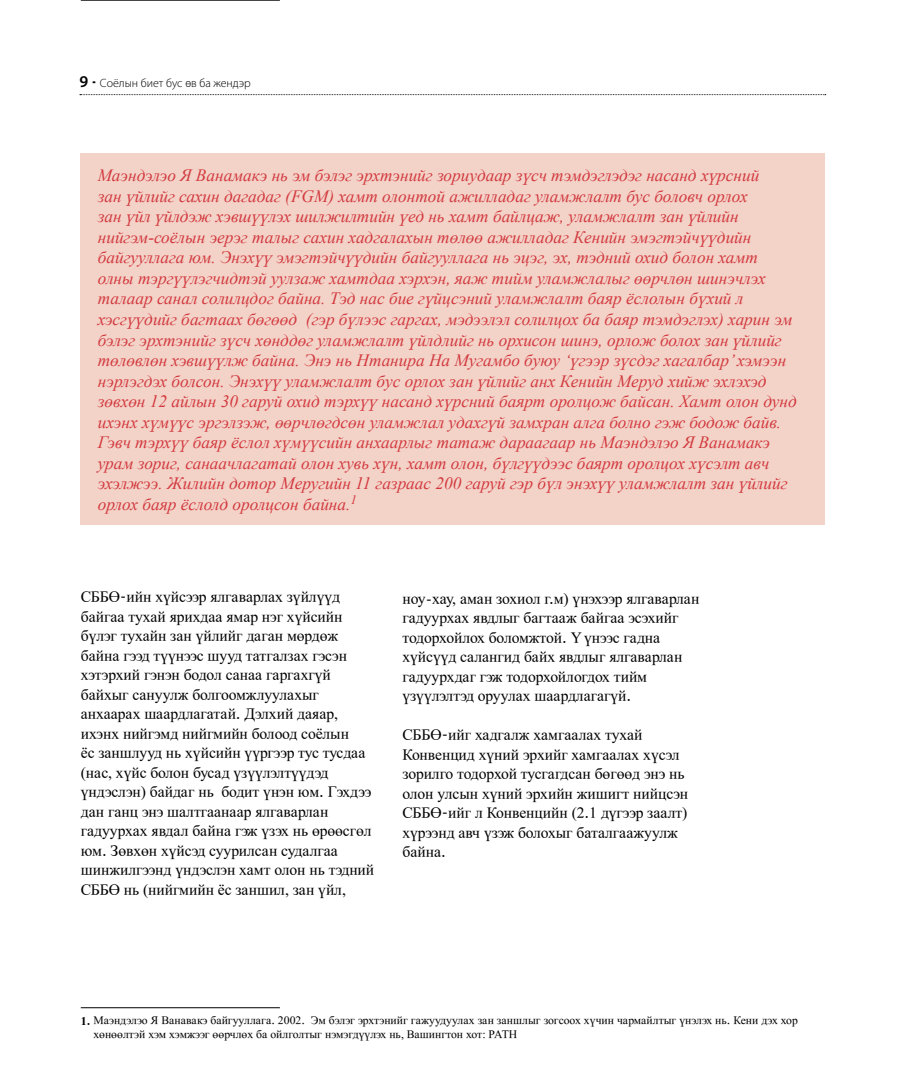
<style>
.page{position:relative;width:906px;height:1085px;background:#fff}
.page>*{position:absolute;margin:0;border:0;box-sizing:border-box;transform-origin:0 0}
.t1{font:italic 17.25px/20.5px "Times New Roman";color:#d2393e}
.t2{font:16.05px/19.5px "UKIJ Tuz Basma";letter-spacing:-.005em;color:#000}
.t3{font:12px/14.4px "UKIJ Tuz Basma";color:#000}
.t4{font:300 12px "Myriad Pro";color:#000}
.s1{font-weight:600;font-size:16.5px}
.s2{font-family:"UKIJ Tuz Basma";font-weight:400;font-size:18px}
.s3{font-family:"DIN Pro";font-size:12.3px}
.s4{font-family:"UKIJ Nasq";font-weight:700}
</style>
<div class="page">
<svg style="left:80px;top:94px;width:746px;height:1px"></svg>
<div style="left:81px;top:153px;width:744px;height:371px;background:#f3d2c8"></div>
<hr style="left:81px;top:0;width:199px;height:1px;background:#000">
<hr style="left:81px;top:1007px;width:199px;height:1px;background:#000">
<p class="t4" style="left:79px;top:76px;width:173px"><span class="s1">9</span> <span class="s2">᠊</span> Соёлын биет бус <span class="s3">ө</span>в ба жендэр</p>
<p class="t1" style="left:98px;top:164px;width:700px">Маэндэлэо Я Ванамакэ нь эм бэлэг эрхтэнийг зориудаар зүсч тэмдэглэдэг насанд хүрсний<br>зан үйлийг сахин дагадаг (FGM) хамт олонтой ажилладаг уламжлалт бус боловч орлох<br>зан үйл үйлдэж хэвшүүлэх шилжилтийн үед нь хамт байлцаж, уламжлалт зан үйлийн нийгэм-соёлын эерэг талыг сахин хадгалахын төлөө ажилладаг Кенийн эмэгтэйчүүдийн байгууллага юм. Энэхүү эмэгтэйчүүдийн байгууллага нь эцэг, эх, тэдний охид болон хамт олны тэргүүлэгчидтэй уулзаж хамтдаа хэрхэн, яаж тийм уламжлалыг өөрчлөн шинэчлэх талаар санал солилцдог байна. Тэд нас бие гүйцсэний уламжлалт баяр ёслолын бүхий л хэсгүүдийг багтаах бөгөөд (гэр бүлээс гаргах, мэдээлэл солилцох ба баяр тэмдэглэх) харин эм бэлэг эрхтэнийг зүсч хөнддөг уламжлалт үйлдлийг нь орхисон шинэ, орлож болох зан үйлийг төлөвлөн хэвшүүлж байна. Энэ нь Нтанира На Мугамбо буюу ‘үгээр зүсдэг хагалбар’ хэмээн нэрлэгдэх болсон. Энэхүү уламжлалт бус орлох зан үйлийг анх Кенийн Меруд хийж эхлэхэд зөвхөн 12 айлын 30 гаруй охид тэрхүү насанд хүрсний баярт оролцож байсан. Хамт олон дунд ихэнх хүмүүс эргэлзэж, өөрчлөгдсөн уламжлал удахгүй замхран алга болно гэж бодож байв.<br>Гэвч тэрхүү баяр ёслол хүмүүсийн анхаарлыг татаж дараагаар нь Маэндэлэо Я Ванамакэ урам зориг, санаачлагатай олон хувь хүн, хамт олон, бүлгүүдээс баярт оролцох хүсэлт авч эхэлжээ. Жилийн дотор Меругийн 11 газраас 200 гаруй гэр бүл энэхүү уламжлалт зан үйлийг орлох баяр ёслолд оролцсон байна.<sup>1</sup></p>
<p class="t2" style="left:81px;top:589px;width:295px">СББӨ-ийн хүйсээр ялгаварлах зүйлүүд байгаа тухай ярихдаа ямар нэг хүйсийн бүлэг тухайн зан үйлийг даган мөрдөж байна гээд түүнээс шууд татгалзах гэсэн хэтэрхий гэнэн бодол санаа гаргахгүй байхыг сануулж болгоомжлуулахыг анхаарах шаардлагатай. Дэлхий даяар, ихэнх нийгэмд нийгмийн болоод соёлын<br>ёс заншлууд нь хүйсийн үүргээр тус тусдаа (нас, хүйс болон бусад үзүүлэлтүүдэд үндэслэн) байдаг нь бодит үнэн юм. Гэхдээ дан ганц энэ шалтгаанаар ялгаварлан гадуурхах явдал байна гэж үзэх нь өрөөсгөл юм. Зөвхөн хүйсэд суурилсан судалгаа шинжилгээнд үндэслэн хамт олон нь тэдний СББӨ нь (нийгмийн ёс заншил, зан үйл,</p>
<p class="t2" style="left:402px;top:590px;width:298px">ноу-хау, аман зохиол г.м) үнэхээр ялгаварлан гадуурхах явдлыг багтааж байгаа эсэхийг тодорхойлох боломжтой. Үүнээс гадна хүйсүүд салангид байх явдлыг ялгаварлан гадуурхдаг гэж тодорхойлогдох тийм үзүүлэлтэд оруулах шаардлагагүй.</p>
<p class="t2" style="left:402px;top:727px;width:287px">СББӨ-ийг хадгалж хамгаалах тухай Конвенцид хүний эрхийг хамгаалах хүсэл зорилго тодорхой тусгагдсан бөгөөд энэ нь олон улсын хүний эрхийн жишигт нийцсэн СББӨ-ийг л Конвенцийн (2.1 дүгээр заалт) хүрээнд авч үзэж болохыг баталгаажуулж байна.</p>
<p class="t3" style="left:93px;top:1014px;width:706px;text-indent:-13px"><span class="s4">1.</span> Маэндэлэо Я Ванавакэ байгууллага. 2002. Эм бэлэг эрхтэнийг гажуудуулах зан заншлыг зогсоох хүчин чармайлтыг үнэлэх нь. Кени дэх хор хөнөөлтэй хэм хэмжээг өөрчлөх ба ойлголтыг нэмэгдүүлэх нь, Вашингтон хот: PATH</p>
</div>
